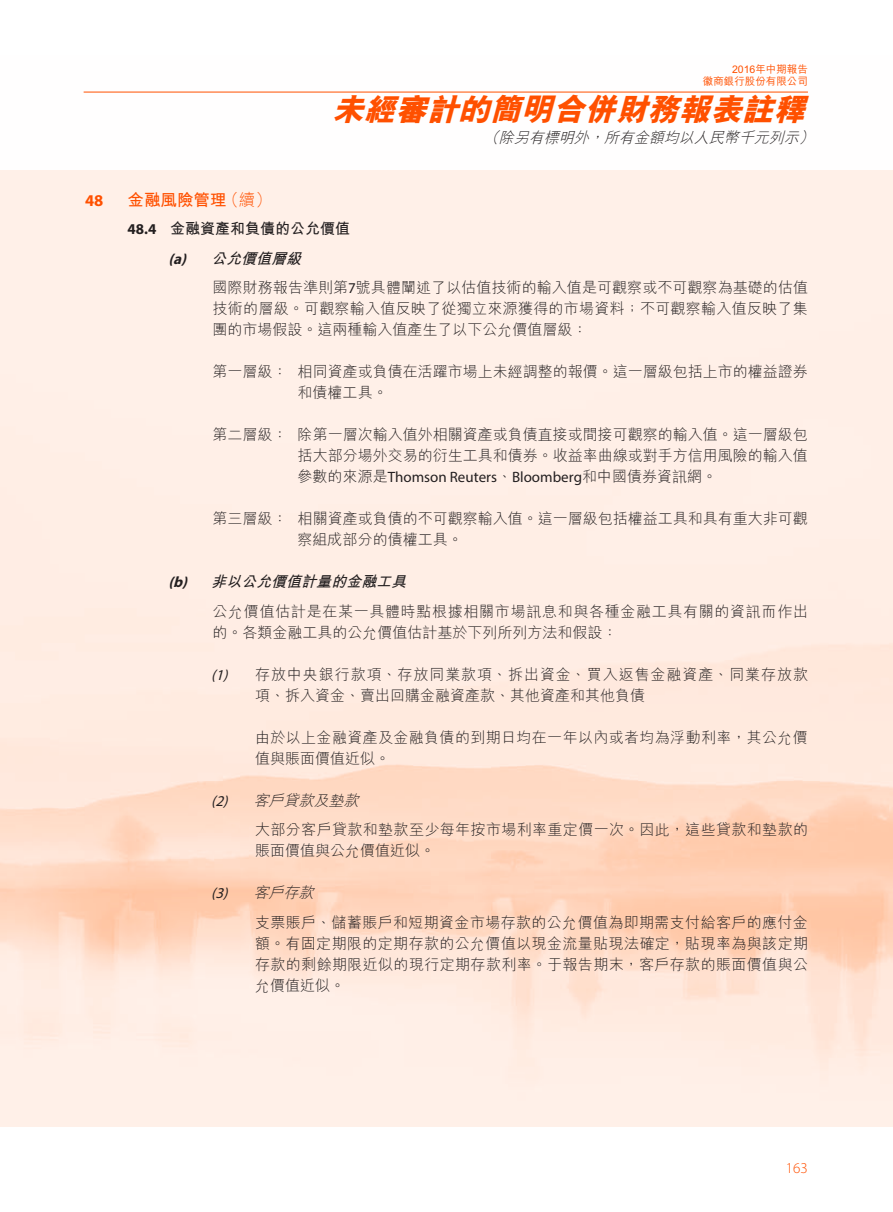
<style>
.page{position:relative;width:893px;height:1212px;background:#fff}
.page>*{position:absolute;margin:0;border:0;box-sizing:border-box;transform-origin:0 0}
.t1{font:italic 800 31.5px "M Hei HK";color:#ff5000}
.t2{font:700 16.5px "M Hei HK";color:#ff5000}
.t3{font:700 16.5px "Myriad Pro";color:#ff5000}
.t4{font:300 15px/21px "M Hei HK";color:#231f20;text-align:justify}
.t5{font:300 15px/29.5px "M Hei HK";letter-spacing:.025em;color:#231f20}
.t6{font:300 15px/21px "M Hei HK";letter-spacing:.06em;color:#231f20}
.t7{font:300 15px/29.5px "M Hei HK";letter-spacing:.045em;color:#231f20}
.t8{font:15px "Myriad Pro";color:#231f20}
.t9{font:700 15px/29.5px "M Hei HK";color:#231f20;text-align:center}
.t10{font:italic 300 15px "M Hei HK";color:#231f20}
.t11{font:300 15px "Myriad Pro";color:#ff5000}
.t12{font:500 10.5px "M Hei HK";color:#ff5000}
.s1{font-weight:300}
.s2{font-family:"Myriad Pro"}
.s3{font-family:"Myriad Pro";font-style:italic}
.s4{font-style:italic}
.s5{font-family:"Myriad Pro";font-weight:400}
.s6{font-family:"M Hei HK";font-weight:300}
.s7{font-family:"Myriad Pro";font-weight:700;font-style:italic}
.s8{font-weight:700;font-style:italic}
.s9{font-family:"Myriad Pro";font-weight:400;font-style:italic}
</style>
<div class="page">
<hr style="left:84px;top:92px;width:724px;height:1px;background:#ff5000">
<p class="t12" style="left:732px;top:62px;width:77px">2016年中期報告</p>
<p class="t12" style="left:703px;top:74px;width:106px">徽商銀行股份有限公司</p>
<h1 class="t1" style="left:332px;top:89px;width:485px">未經審計的簡明合併財務報表註釋</h1>
<p class="t10" style="left:484px;top:126px;width:337px">（除另有標明外，所有金額均以人民幣千元列示）</p>
<p class="t3" style="left:85px;top:190px;width:20px">48</p>
<p class="t2" style="left:128px;top:188px;width:146px">金融風險管理<span class="s1">（續）</span></p>
<p class="t9" style="left:128px;top:213px;width:224px"><span class="s2">48.4</span> 金融資產和負債的公允價值<span class="s3">(a)</span> <span class="s4">公允價值層級</span></p>
<p class="t4" style="left:213px;top:277px;width:597px">國際財務報告準則第<span class="s5">7</span>號具體闡述了以估值技術的輸入值是可觀察或不可觀察為基礎的估值技術的層級。可觀察輸入值反映了從獨立來源獲得的市場資料；不可觀察輸入值反映了集團的市場假設。這兩種輸入值產生了以下公允價值層級：</p>
<p class="t4" style="left:298px;top:361px;width:512px;text-indent:-85px">第一層級： 相同資產或負債在活躍市場上未經調整的報價。這一層級包括上市的權益證券和債權工具。</p>
<p class="t4" style="left:213px;top:424px;width:597px;text-align:right">第二層級： 除第一層次輸入值外相關資產或負債直接或間接可觀察的輸入值。這一層級包括大部分場外交易的衍生工具和債券。收益率曲線或對手方信用風險的輸入值</p>
<p class="t8" style="left:298px;top:468px;width:421px"><span class="s6">參數的來源是</span>Thomson Reuters<span class="s6">、</span>Bloomberg<span class="s6">和中國債券資訊網。</span></p>
<p class="t4" style="left:298px;top:508px;width:512px;text-indent:-85px">第三層級： 相關資產或負債的不可觀察輸入值。這一層級包括權益工具和具有重大非可觀察組成部分的債權工具。</p>
<p class="t7" style="left:213px;top:566px;width:597px;text-indent:-44px"><span class="s7">(b)</span> <span class="s8">非以公允價值計量的金融工具<br></span>公允價值估計是在某一具體時點根據相關市場訊息和與各種金融工具有關的資訊而作出</p>
<p class="t4" style="left:213px;top:621px;width:406px">的。各類金融工具的公允價值估計基於下列所列方法和假設：</p>
<p class="t6" style="left:255px;top:663px;width:554px;text-indent:-44px"><span class="s9">(1)</span> 存放中央銀行款項、存放同業款項、拆出資金、買入返售金融資產、同業存放款項、拆入資金、賣出回購金融資產款、其他資產和其他負債</p>
<p class="t5" style="left:255px;top:726px;width:554px;line-height:21px">由於以上金融資產及金融負債的到期日均在一年以內或者均為浮動利率，其公允價值與賬面價值近似。</p>
<p class="t5" style="left:255px;top:785px;width:554px;text-indent:-44px"><span class="s9">(2)</span> <span class="s4">客戶貸款及墊款<br></span>大部分客戶貸款和墊款至少每年按市場利率重定價一次。因此，這些貸款和墊款的</p>
<p class="t4" style="left:255px;top:840px;width:181px">賬面價值與公允價值近似。</p>
<p class="t5" style="left:255px;top:877px;width:554px;text-indent:-44px"><span class="s9">(3)</span> <span class="s4">客戶存款<br></span>支票賬戶、儲蓄賬戶和短期資金市場存款的公允價值為即期需支付給客戶的應付金</p>
<p class="t4" style="left:255px;top:932px;width:554px">額。有固定期限的定期存款的公允價值以現金流量貼現法確定，貼現率為與該定期存款的剩餘期限近似的現行定期存款利率。于報告期末，客戶存款的賬面價值與公允價值近似。</p>
<p class="t11" style="left:786px;top:1159px;width:23px">163</p>
</div>
